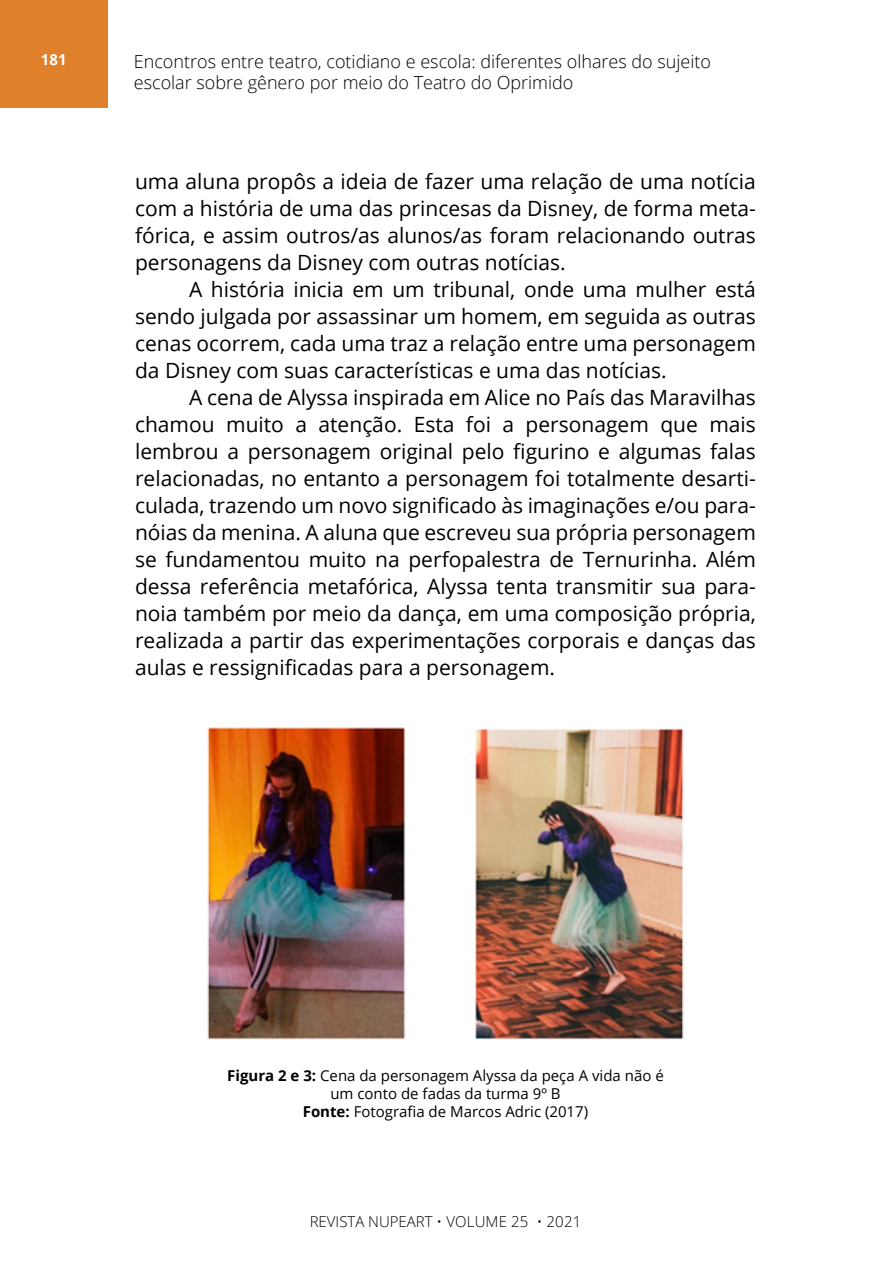
<style>
.page{position:relative;width:891px;height:1269px;background:#fff}
.page>*{position:absolute;margin:0;border:0;box-sizing:border-box;transform-origin:0 0}
.t1{font:21px/27px "Open Sans";color:#000;text-align:justify}
.t2{font:300 18px/21.6px "Open Sans";color:#000}
.t3{font:15px/18px "Open Sans";color:#000;text-align:center}
.t4{font:300 15px "Open Sans";color:#000}
.t5{font:700 15px "Open Sans";color:#fff}
.s1{font-weight:700}
</style>
<div class="page">
<div style="left:0;top:0;width:107px;height:108px;background:#df802a"></div>
<img style="left:207px;top:727px;width:199px;height:312px">
<img style="left:475px;top:729px;width:209px;height:310px">
<p class="t5" style="left:41px;top:49px;width:27px">181</p>
<p class="t2" style="left:134px;top:50px;width:579px">Encontros entre teatro, cotidiano e escola: diferentes olhares do sujeito escolar sobre gênero por meio do Teatro do Oprimido</p>
<p class="t1" style="left:135px;top:167px;width:622px">uma aluna propôs a ideia de fazer uma relação de uma notícia com a história de uma das princesas da Disney, de forma meta&shy;fórica, e assim outros/as alunos/as foram relacionando outras personagens da Disney com outras notícias.</p>
<p class="t1" style="left:135px;top:275px;width:622px;text-indent:54px">A história inicia em um tribunal, onde uma mulher está sendo julgada por assassinar um homem, em seguida as outras cenas ocorrem, cada uma traz a relação entre uma personagem da Disney com suas características e uma das notícias.</p>
<p class="t1" style="left:135px;top:383px;width:622px;text-indent:54px">A cena de Alyssa inspirada em Alice no País das Maravilhas chamou muito a atenção. Esta foi a personagem que mais lembrou a personagem original pelo figurino e algumas falas relacionadas, no entanto a personagem foi totalmente desarti&shy;culada, trazendo um novo significado às imaginações e/ou para&shy;nóias da menina. A aluna que escreveu sua própria personagem se fundamentou muito na perfopalestra de Ternurinha. Além dessa referência metafórica, Alyssa tenta transmitir sua para&shy;noia também por meio da dança, em uma composição própria, realizada a partir das experimentações corporais e danças das aulas e ressignificadas para a personagem.</p>
<p class="t3" style="left:227px;top:1066px;width:438px"><span class="s1">Figura 2 e 3:</span> Cena da personagem Alyssa da peça A vida não é um conto de fadas da turma 9º B<br><span class="s1">Fonte:</span> Fotografia de Marcos Adric (2017)</p>
<p class="t4" style="left:310px;top:1211px;width:273px">REVISTA NUPEART • VOLUME 25 • 2021</p>
</div>
